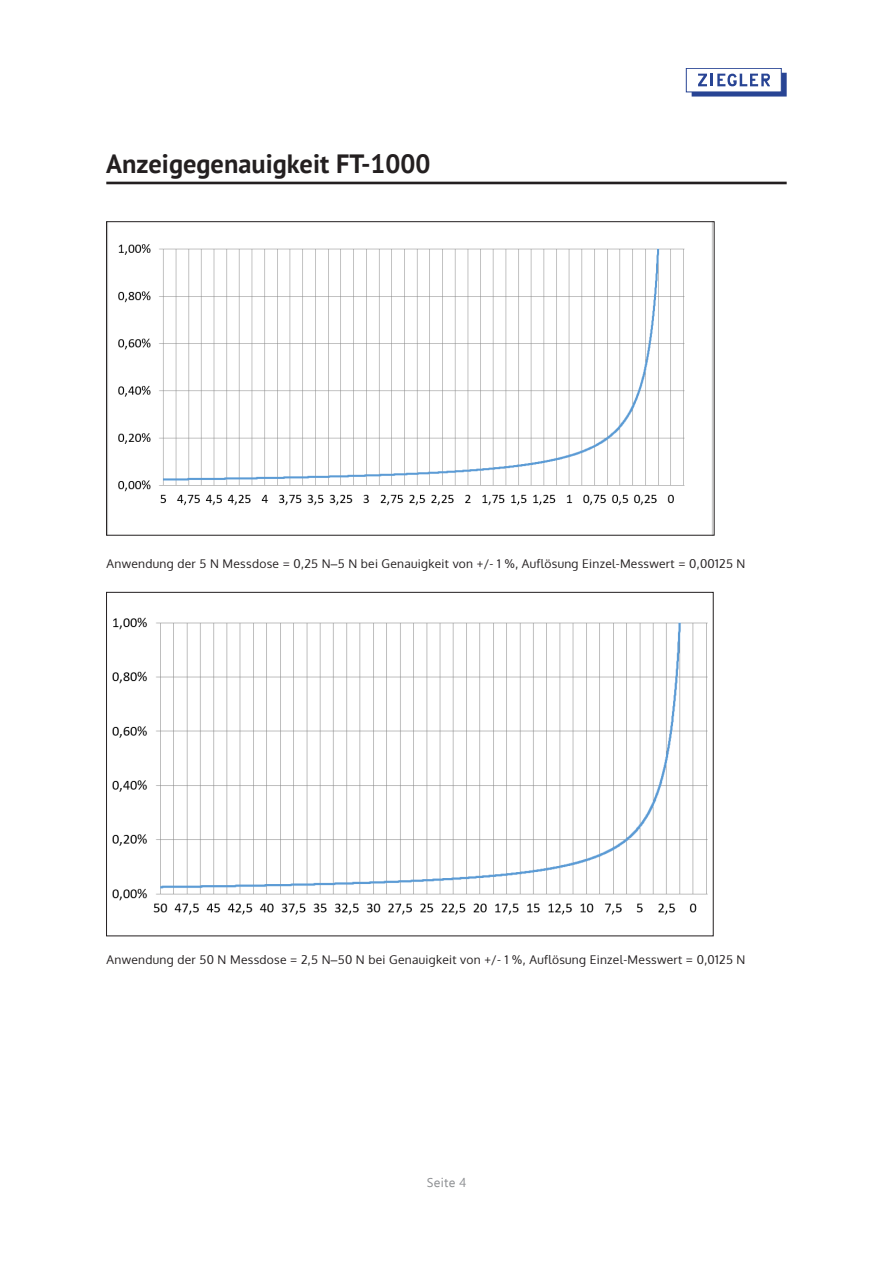
<style>
.page{position:relative;width:893px;height:1263px;background:#fff}
.page>*{position:absolute;margin:0;border:0;box-sizing:border-box;transform-origin:0 0}
.Überschrift{font:700 26.4px "PT Sans";color:#231f20}
.t1{font:12.75px "Ebrima";letter-spacing:.025em;color:#8f9194}
.Bildunterschrift_SpSp{font:12px "Oxygen";letter-spacing:.025em;color:#231f20}
.s1{font-family:"Arial"}
</style>
<div class="page">
<div style="left:686px;top:68px;width:96px;height:24px;border:1px solid #284494"></div>
<svg style="left:692px;top:73px;width:95px;height:24px"></svg>
<hr style="left:106px;top:182px;width:681px;height:2px;background:#231f20">
<img style="left:118px;top:244px;width:567px;height:262px">
<img style="left:112px;top:617px;width:596px;height:298px">
<p class="Überschrift" style="left:106px;top:146px;width:326px">Anzeigegenauigkeit FT-1000</p>
<p class="Bildunterschrift_SpSp" style="left:107px;top:555px;width:640px">Anwendung der 5 N Messdose = 0,25 N<span class="s1">–</span>5 N bei Genauigkeit von +/- 1 <span class="s1">%</span>, Auflösung Einzel-Messwert = 0,00125 N</p>
<p class="Bildunterschrift_SpSp" style="left:107px;top:951px;width:640px">Anwendung der 50 N Messdose = 2,5 N<span class="s1">–</span>50 N bei Genauigkeit von +/- 1 <span class="s1">%</span>, Auflösung Einzel-Messwert = 0,0125 N</p>
<p class="t1" style="left:427px;top:1174px;width:41px">Seite 4</p>
</div>
